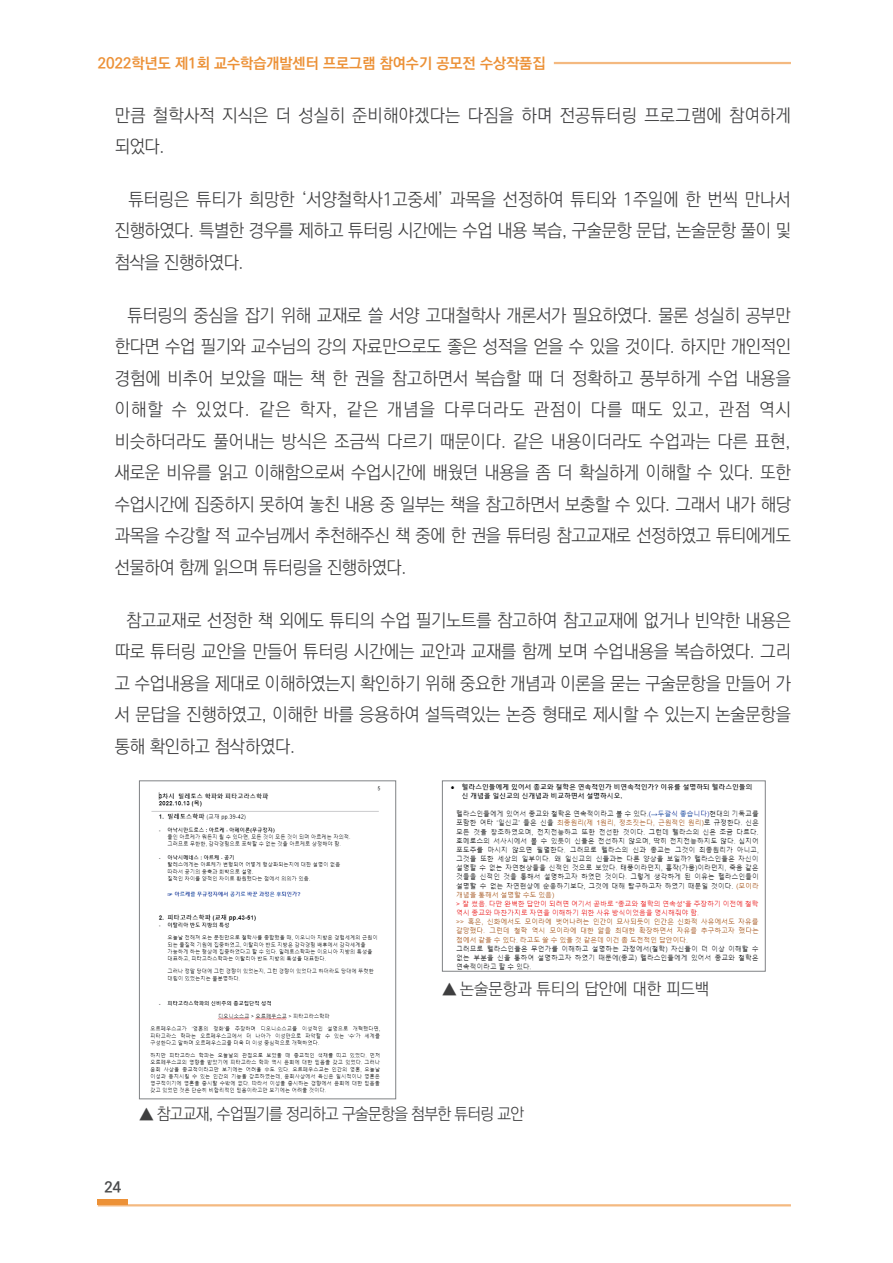
<style>
.page{position:relative;width:893px;height:1263px;background:#fff}
.page>*{position:absolute;margin:0;border:0;box-sizing:border-box;transform-origin:0 0}
.t1{font:300 18px/31.5px "Ko Pub World Dotum";letter-spacing:-.01em;color:#3e3e3f;text-align:justify}
.t2{font:300 18px/31.5px "Ko Pub World Dotum";letter-spacing:.02em;color:#3e3e3f}
.t3{font:300 16.5px "Ko Pub World Dotum";letter-spacing:-.04em;color:#3e3e3f;scale:.95 1}
.t4{font:300 16.5px "Ko Pub World Dotum";color:#3e3e3f;scale:.95 1}
.t5{font:700 15px "Ko Pub World Dotum";color:#ec9137}
.t6{font:700 15px "Ko Pub World Dotum";color:#4b4c4d}
</style>
<div class="page">
<hr style="left:554px;top:62px;width:237px;height:2px;background:#f4b980">
<hr style="left:98px;top:1204px;width:693px;height:2px;background:#f4b980">
<div style="left:98px;top:1199px;width:30px;height:5px;background:#ec9137"></div>
<img style="left:150px;top:786px;width:231px;height:307px">
<div style="left:139px;top:781px;width:257px;height:318px;border:1px solid #808285"></div>
<img style="left:450px;top:783px;width:309px;height:186px">
<p class="t5" style="left:98px;top:53px;width:449px">2022학년도 제1회 교수학습개발센터 프로그램 참여수기 공모전 수상작품집</p>
<p class="t2" style="left:115px;top:100px;width:678px">만큼 철학사적 지식은 더 성실히 준비해야겠다는 다짐을 하며 전공튜터링 프로그램에 참여하게 되었다.</p>
<p class="t1" style="left:115px;top:184px;width:678px;text-indent:14px">튜터링은 튜티가 희망한 ‘서양철학사1고중세’ 과목을 선정하여 튜티와 1주일에 한 번씩 만나서 진행하였다. 특별한 경우를 제하고 튜터링 시간에는 수업 내용 복습, 구술문항 문답, 논술문항 풀이 및 첨삭을 진행하였다.</p>
<p class="t1" style="left:115px;top:300px;width:678px;text-indent:13px">튜터링의 중심을 잡기 위해 교재로 쓸 서양 고대철학사 개론서가 필요하였다. 물론 성실히 공부만 한다면 수업 필기와 교수님의 강의 자료만으로도 좋은 성적을 얻을 수 있을 것이다. 하지만 개인적인 경험에 비추어 보았을 때는 책 한 권을 참고하면서 복습할 때 더 정확하고 풍부하게 수업 내용을 이해할 수 있었다. 같은 학자, 같은 개념을 다루더라도 관점이 다를 때도 있고, 관점 역시 비슷하더라도 풀어내는 방식은 조금씩 다르기 때문이다. 같은 내용이더라도 수업과는 다른 표현, 새로운 비유를 읽고 이해함으로써 수업시간에 배웠던 내용을 좀 더 확실하게 이해할 수 있다. 또한 수업시간에 집중하지 못하여 놓친 내용 중 일부는 책을 참고하면서 보충할 수 있다. 그래서 내가 해당 과목을 수강할 적 교수님께서 추천해주신 책 중에 한 권을 튜터링 참고교재로 선정하였고 튜티에게도 선물하여 함께 읽으며 튜터링을 진행하였다.</p>
<p class="t1" style="left:115px;top:605px;width:678px;text-indent:11px">참고교재로 선정한 책 외에도 튜티의 수업 필기노트를 참고하여 참고교재에 없거나 빈약한 내용은 따로 튜터링 교안을 만들어 튜터링 시간에는 교안과 교재를 함께 보며 수업내용을 복습하였다. 그리 고 수업내용을 제대로 이해하였는지 확인하기 위해 중요한 개념과 이론을 묻는 구술문항을 만들어 가 서 문답을 진행하였고, 이해한 바를 응용하여 설득력있는 논증 형태로 제시할 수 있는지 논술문항을 통해 확인하고 첨삭하였다.</p>
<p class="t4" style="left:442px;top:977px;width:282px">▲ 논술문항과 튜티의 답안에 대한 피드백</p>
<p class="t3" style="left:139px;top:1103px;width:406px">▲ 참고교재, 수업필기를 정리하고 구술문항을 첨부한 튜터링 교안</p>
<p class="t6" style="left:104px;top:1176px;width:18px">24</p>
</div>
